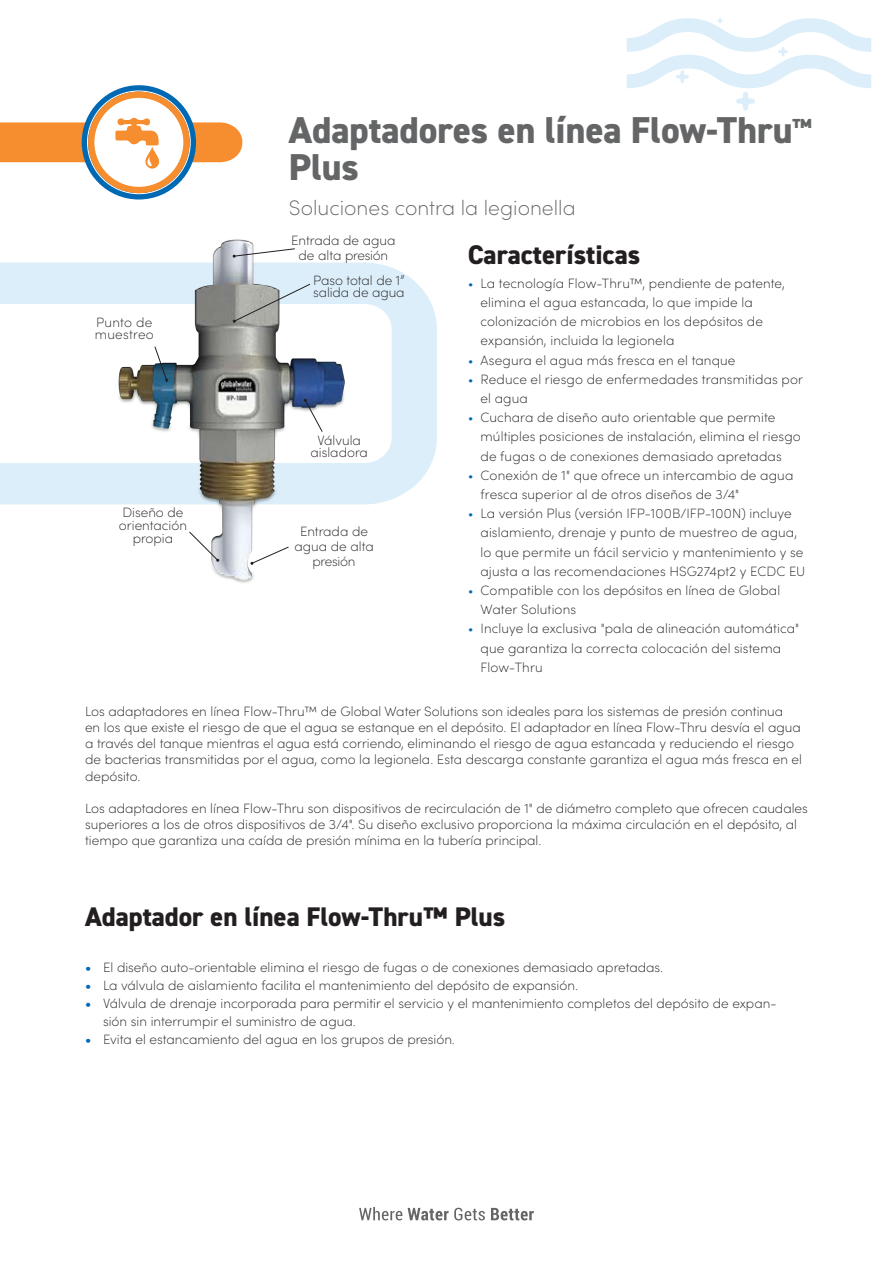
<style>
.page{position:relative;width:893px;height:1263px;background:#fff}
.page>*{position:absolute;margin:0;border:0;box-sizing:border-box;transform-origin:0 0}
.Tank_Name{font:800 37.5px/37.5px "DIN2014";color:#646566}
.Body_12_14_4{font:800 27px "DIN2014";color:#231f20}
.Sub_Headings{font:800 27px "DIN2014";color:#231f20}
.Tank_Name-2{font:200 21px "Sofia Pro";color:#646566}
.t1{font:200 13.5px/19.2px "Sofia Pro";color:#231f20}
.t2{font:200 13.5px/12px "Sofia Pro";letter-spacing:.02em;color:#231f20}
.s1{color:#0069b4}
.s2{font-weight:600;color:#0069b4}
</style>
<div class="page">
<svg style="left:0;top:263px;width:437px;height:241px"></svg>
<svg style="left:82px;top:85px;width:114px;height:114px"></svg>
<svg style="left:359px;top:1207px;width:43px;height:13px"></svg>
<svg style="left:408px;top:1208px;width:77px;height:12px"></svg>
<svg style="left:491px;top:1208px;width:43px;height:12px"></svg>
<svg style="left:0;top:92px;width:242px;height:101px"></svg>
<svg style="left:627px;top:18px;width:244px;height:93px"></svg>
<img style="left:105px;top:239px;width:261px;height:344px">
<svg style="left:304px;top:399px;width:19px;height:34px"></svg>
<svg style="left:233px;top:283px;width:78px;height:40px"></svg>
<svg style="left:232px;top:248px;width:64px;height:10px"></svg>
<svg style="left:250px;top:546px;width:39px;height:19px"></svg>
<svg style="left:188px;top:531px;width:31px;height:31px"></svg>
<svg style="left:154px;top:346px;width:14px;height:36px"></svg>
<p class="Tank_Name" style="left:289px;top:111px;width:525px">Adaptadores en línea Flow-Thru<sup>™<br></sup>Plus</p>
<p class="Tank_Name-2" style="left:289px;top:192px;width:288px">Soluciones contra la legionella</p>
<p class="t2" style="left:95px;top:316px;width:61px">Punto de muestreo</p>
<p class="t1" style="left:122px;top:502px;width:63px">Diseño de</p>
<p class="t1" style="left:119px;top:515px;width:70px">orientación</p>
<p class="t1" style="left:133px;top:528px;width:42px">propia</p>
<p class="t1" style="left:291px;top:232px;width:106px;line-height:15px;text-align:center">Entrada de agua de alta presión</p>
<p class="t1" style="left:313px;top:274px;width:93px;line-height:12px">Paso total de 1” salida de agua</p>
<p class="t1" style="left:310px;top:433px;width:59px;line-height:12px;text-align:center">Válvula aisladora</p>
<p class="t1" style="left:294px;top:523px;width:81px;line-height:15px;text-align:center">Entrada de agua de alta presión</p>
<p class="Sub_Headings" style="left:468px;top:236px;width:174px">Características</p>
<p class="t1" style="left:480px;top:273px;width:306px;text-indent:-13px"><span class="s1">•</span> La tecnología Flow-Thru™, pendiente de patente, elimina el agua estancada, lo que impide la colonización de microbios en los depósitos de expansión, incluida la legionela</p>
<p class="t1" style="left:468px;top:350px;width:269px"><span class="s1">•</span> Asegura el agua más fresca en el tanque</p>
<p class="t1" style="left:480px;top:369px;width:324px;text-indent:-13px"><span class="s1">•</span> Reduce el riesgo de enfermedades transmitidas por el agua</p>
<p class="t1" style="left:480px;top:407px;width:322px;text-indent:-13px"><span class="s1">•</span> Cuchara de diseño auto orientable que permite múltiples posiciones de instalación, elimina el riesgo de fugas o de conexiones demasiado apretadas</p>
<p class="t1" style="left:480px;top:465px;width:314px;text-indent:-13px"><span class="s1">•</span> Conexión de 1" que ofrece un intercambio de agua fresca superior al de otros diseños de 3/4"</p>
<p class="t1" style="left:480px;top:503px;width:326px;text-indent:-13px"><span class="s1">•</span> La versión Plus (versión IFP-100B/IFP-100N) incluye aislamiento, drenaje y punto de muestreo de agua, lo que permite un fácil servicio y mantenimiento y se ajusta a las recomendaciones HSG274pt2 y ECDC EU</p>
<p class="t1" style="left:480px;top:580px;width:301px;text-indent:-13px"><span class="s1">•</span> Compatible con los depósitos en línea de Global<br>Water Solutions</p>
<p class="t1" style="left:480px;top:618px;width:320px;text-indent:-13px"><span class="s1">•</span> Incluye la exclusiva "pala de alineación automática" que garantiza la correcta colocación del sistema<br>Flow-Thru</p>
<p class="t1" style="left:85px;top:702px;width:719px;line-height:16.2px">Los adaptadores en línea Flow-Thru™ de Global Water Solutions son ideales para los sistemas de presión continua<br>en los que existe el riesgo de que el agua se estanque en el depósito. El adaptador en línea Flow-Thru desvía el agua a través del tanque mientras el agua está corriendo, eliminando el riesgo de agua estancada y reduciendo el riesgo de bacterias transmitidas por el agua, como la legionela. Esta descarga constante garantiza el agua más fresca en el depósito.</p>
<p class="t1" style="left:85px;top:799px;width:724px;line-height:16.2px">Los adaptadores en línea Flow-Thru son dispositivos de recirculación de 1" de diámetro completo que ofrecen caudales superiores a los de otros dispositivos de 3/4". Su diseño exclusivo proporciona la máxima circulación en el depósito, al tiempo que garantiza una caída de presión mínima en la tubería principal.</p>
<p class="Body_12_14_4" style="left:85px;top:899px;width:422px">Adaptador en línea Flow-Thru™ Plus</p>
<p class="t1" style="left:85px;top:957px;width:580px"><span class="s2">•</span> El diseño auto-orientable elimina el riesgo de fugas o de conexiones demasiado apretadas.</p>
<p class="t1" style="left:85px;top:975px;width:494px"><span class="s2">•</span> La válvula de aislamiento facilita el mantenimiento del depósito de expansión.</p>
<p class="t1" style="left:103px;top:994px;width:675px;line-height:18px;text-indent:-18px"><span class="s2">•</span> Válvula de drenaje incorporada para permitir el servicio y el mantenimiento completos del depósito de expan&shy;sión sin interrumpir el suministro de agua.</p>
<p class="t1" style="left:85px;top:1029px;width:371px"><span class="s2">•</span> Evita el estancamiento del agua en los grupos de presión.</p>
</div>
